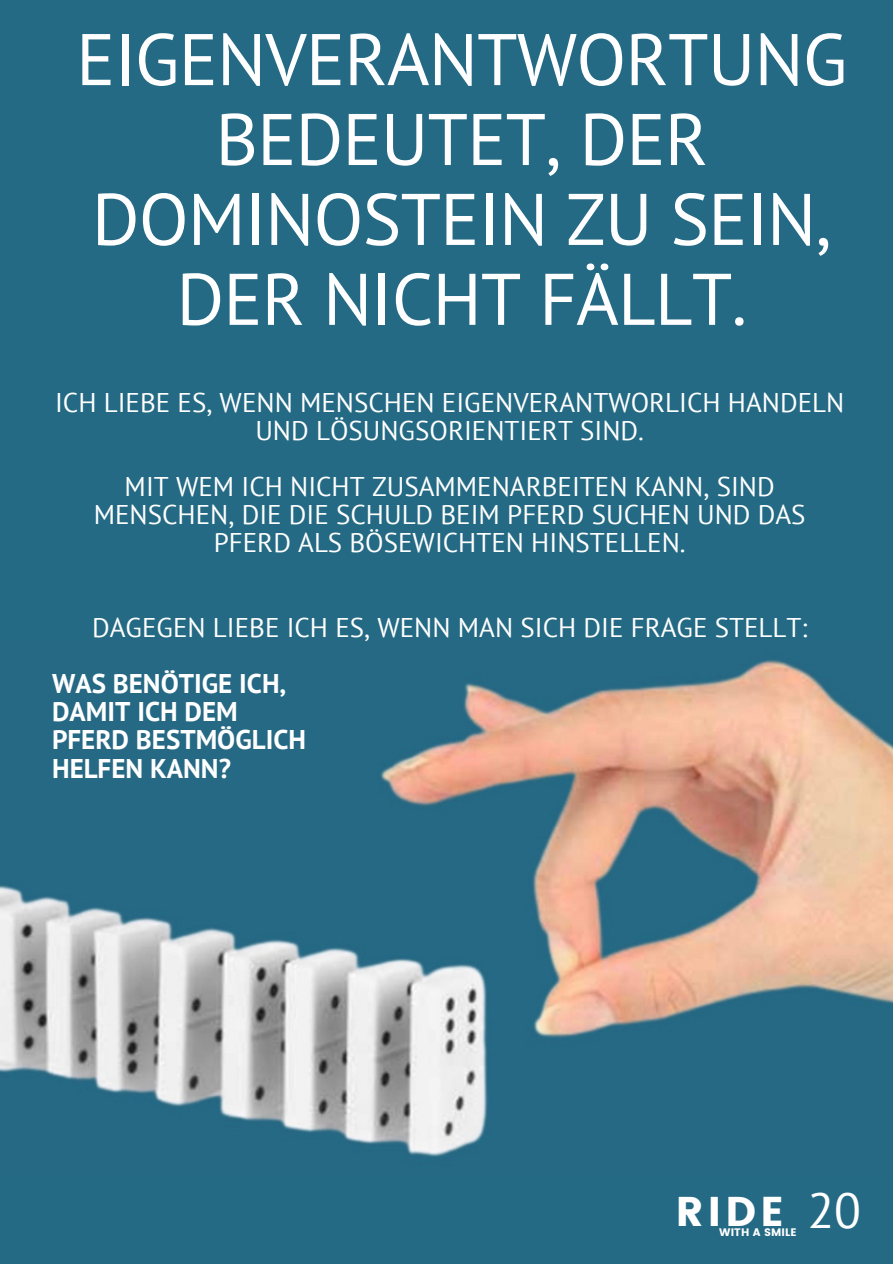
<style>
.page{position:relative;width:893px;height:1264px;background:#fff}
.page>*{position:absolute;margin:0;border:0;box-sizing:border-box;transform-origin:0 0}
.t1{font:72.9px/79.8px "PT Sans";letter-spacing:-.01em;color:#fff;text-align:center}
.t2{font:49.2px "PT Sans";color:#fff}
.t3{font:41.4px "Poppins";color:#fff}
.t4{font:27px/28.2px "PT Sans";color:#fff;text-align:center}
.t5{font:700 27px "PT Sans";color:#fff}
.t6{font:10.95px "Poppins";letter-spacing:.01em;color:#fff}
</style>
<div class="page">
<div style="left:0;top:1168px;width:892px;height:95px;background:#246a84"></div>
<div style="left:0;top:0;width:892px;height:1168px;background:#246a84"></div>
<img style="left:0;top:659px;width:892px;height:498px">
<p class="t1" style="left:76px;top:18px;width:772px">EIGENVERANTWORTUNG<br>BEDEUTET, DER<br>DOMINOSTEIN ZU SEIN,<br>DER NICHT FÄLLT.</p>
<p class="t4" style="left:55px;top:387px;width:790px">ICH LIEBE ES, WENN MENSCHEN EIGENVERANTWORLICH HANDELN<br>UND LÖSUNGSORIENTIERT SIND.</p>
<p class="t4" style="left:94px;top:472px;width:713px">MIT WEM ICH NICHT ZUSAMMENARBEITEN KANN, SIND<br>MENSCHEN, DIE DIE SCHULD BEIM PFERD SUCHEN UND DAS<br>PFERD ALS BÖSEWICHTEN HINSTELLEN.</p>
<p class="t4" style="left:92px;top:612px;width:716px">DAGEGEN LIEBE ICH ES, WENN MAN SICH DIE FRAGE STELLT:</p>
<p class="t5" style="left:52px;top:665px;width:236px">WAS BENÖTIGE ICH,</p>
<p class="t5" style="left:52px;top:693px;width:187px">DAMIT ICH DEM</p>
<p class="t5" style="left:52px;top:722px;width:255px">PFERD BESTMÖGLICH</p>
<p class="t5" style="left:52px;top:750px;width:180px">HELFEN KANN?</p>
<p class="t3" style="left:675px;top:1187px;width:110px">RIDE</p>
<p class="t6" style="left:719px;top:1225px;width:79px">WITH A SMILE</p>
<p class="t2" style="left:807px;top:1178px;width:55px">20</p>
</div>
